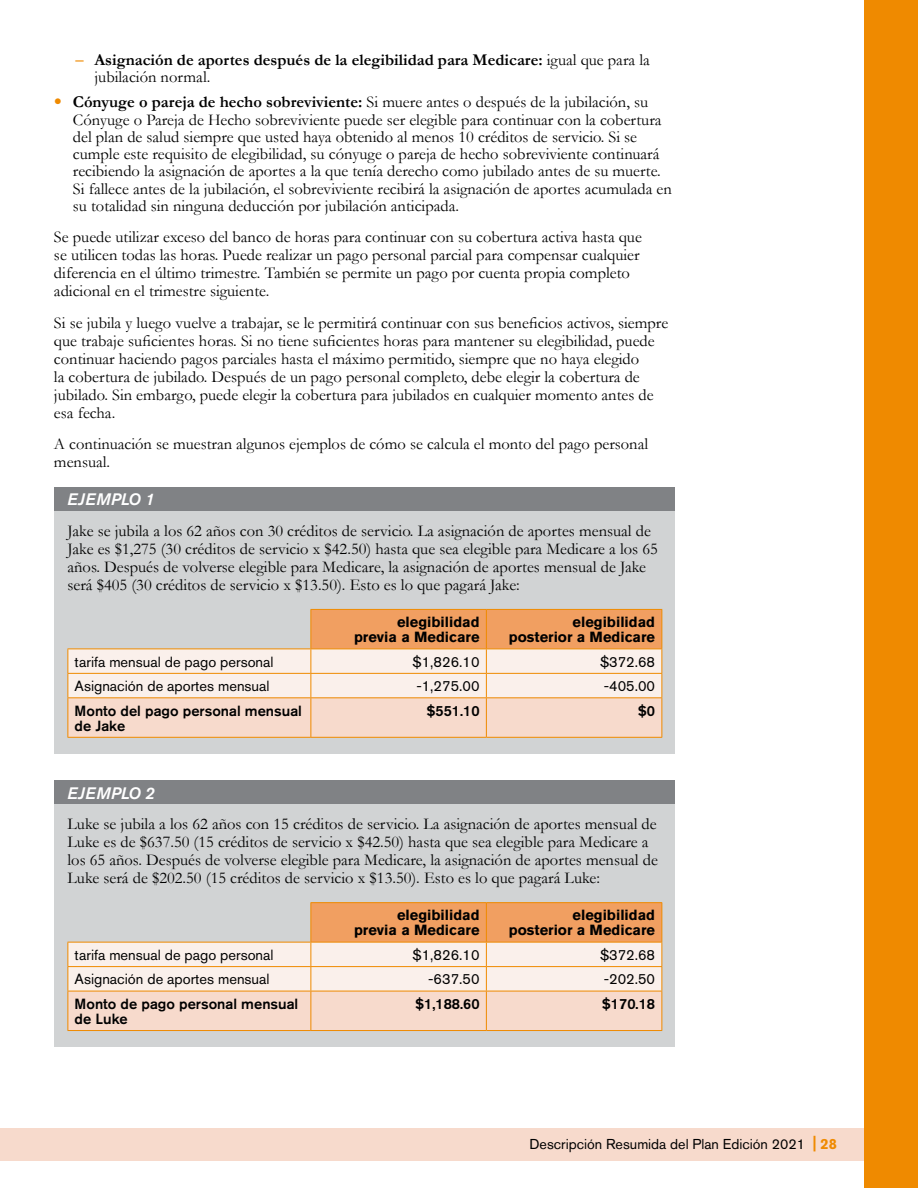
<style>
.page{position:relative;width:918px;height:1188px;background:#fff}
.page>*{position:absolute;margin:0;border:0;box-sizing:border-box;transform-origin:0 0}
.t1{font:16.5px/18px "Garamond";color:#000}
.t2{font:700 16.5px/17.2px "Garamond";color:#000}
.t3{font:italic 500 16.5px "Akzidenz Grotesk BE";letter-spacing:.03em;color:#fff}
.t4{font:14.7px "Akzidenz Grotesk BE";color:#000}
.t5{font:700 14.7px/15px "Akzidenz Grotesk BE";color:#000;text-align:right}
.t6{font:500 14.7px/15px "Akzidenz Grotesk BE";color:#000}
.t7{font:14.25px "Akzidenz Grotesk BE";color:#000}
.s1{font-family:"Sabon LT Std";font-weight:400;color:#ef8a00}
.s2{font-weight:400}
.s3{font-family:"Sabon LT Std";color:#ef8a00}
.s4{font-weight:700}
.s5{font-weight:700;font-size:16.95px;color:#ef8a00}
.s6{font-weight:700;font-size:14.7px;color:#ef8a00}
</style>
<div class="page">
<div style="left:0;top:1129px;width:864px;height:32px;background:#f7dacc"></div>
<div style="left:864px;top:0;width:54px;height:1188px;background:#ef8a00"></div>
<div style="left:54px;top:487px;width:621px;height:24px;background:#808285"></div>
<div style="left:54px;top:511px;width:621px;height:243px;background:#d1d3d4"></div>
<svg style="left:68px;top:609px;width:595px;height:128px;background:#f1d4bf"></svg>
<hr style="left:68px;top:697px;width:243px;height:1px;background:#ef8a00">
<hr style="left:68px;top:698px;width:1px;height:39px;background:#ef8a00">
<hr style="left:311px;top:697px;width:175px;height:1px;background:#ef8a00">
<hr style="left:310px;top:698px;width:1px;height:39px;background:#ef8a00">
<hr style="left:486px;top:697px;width:176px;height:1px;background:#ef8a00">
<hr style="left:486px;top:698px;width:1px;height:39px;background:#ef8a00">
<hr style="left:662px;top:698px;width:1px;height:39px;background:#ef8a00">
<hr style="left:68px;top:737px;width:243px;height:1px;background:#ef8a00">
<hr style="left:311px;top:737px;width:175px;height:1px;background:#ef8a00">
<hr style="left:486px;top:737px;width:176px;height:1px;background:#ef8a00">
<div style="left:54px;top:780px;width:621px;height:25px;background:#808285"></div>
<div style="left:54px;top:805px;width:621px;height:242px;background:#d1d3d4"></div>
<hr style="left:310px;top:902px;width:176px;height:1px;background:#ef8a00">
<hr style="left:486px;top:902px;width:176px;height:1px;background:#ef8a00">
<svg style="left:68px;top:903px;width:595px;height:128px;background:#f2d4bf"></svg>
<hr style="left:311px;top:991px;width:175px;height:1px;background:#ef8a00">
<hr style="left:310px;top:991px;width:1px;height:39px;background:#ef8a00">
<hr style="left:486px;top:991px;width:176px;height:1px;background:#ef8a00">
<hr style="left:486px;top:991px;width:1px;height:39px;background:#ef8a00">
<hr style="left:662px;top:991px;width:1px;height:39px;background:#ef8a00">
<hr style="left:311px;top:1030px;width:175px;height:1px;background:#ef8a00">
<hr style="left:486px;top:1030px;width:176px;height:1px;background:#ef8a00">
<p class="t2" style="left:94px;top:51px;width:557px;text-indent:-19px"><span class="s1">–</span> Asignación de aportes después de la elegibilidad para Medicare: <span class="s2">igual que para la jubilación normal.</span></p>
<p class="t1" style="left:73px;top:93px;width:600px;line-height:17.2px;text-indent:-19px"><span class="s3">•</span> <span class="s4">Cónyuge o pareja de hecho sobreviviente:</span> Si muere antes o después de la jubilación, su Cónyuge o Pareja de Hecho sobreviviente puede ser elegible para continuar con la cobertura del plan de salud siempre que usted haya obtenido al menos 10 créditos de servicio. Si se cumple este requisito de elegibilidad, su cónyuge o pareja de hecho sobreviviente continuará recibiendo la asignación de aportes a la que tenía derecho como jubilado antes de su muerte.<br>Si fallece antes de la jubilación, el sobreviviente recibirá la asignación de aportes acumulada en su totalidad sin ninguna deducción por jubilación anticipada.</p>
<p class="t1" style="left:54px;top:228px;width:589px">Se puede utilizar exceso del banco de horas para continuar con su cobertura activa hasta que se utilicen todas las horas. Puede realizar un pago personal parcial para compensar cualquier diferencia en el último trimestre. También se permite un pago por cuenta propia completo adicional en el trimestre siguiente.</p>
<p class="t1" style="left:54px;top:313px;width:616px">Si se jubila y luego vuelve a trabajar, se le permitirá continuar con sus beneficios activos, siempre que trabaje suficientes horas. Si no tiene suficientes horas para mantener su elegibilidad, puede continuar haciendo pagos parciales hasta el máximo permitido, siempre que no haya elegido<br>la cobertura de jubilado. Después de un pago personal completo, debe elegir la cobertura de jubilado. Sin embargo, puede elegir la cobertura para jubilados en cualquier momento antes de esa fecha.</p>
<p class="t1" style="left:54px;top:435px;width:596px">A continuación se muestran algunos ejemplos de cómo se calcula el monto del pago personal mensual.</p>
<p class="t3" style="left:68px;top:490px;width:89px">EJEMPLO 1</p>
<p class="t1" style="left:68px;top:521px;width:592px">Jake se jubila a los 62 años con 30 créditos de servicio. La asignación de aportes mensual de Jake es $1,275 (30 créditos de servicio x $42.50) hasta que sea elegible para Medicare a los 65 años. Después de volverse elegible para Medicare, la asignación de aportes mensual de Jake será $405 (30 créditos de servicio x $13.50). Esto es lo que pagará Jake:</p>
<p class="t5" style="left:354px;top:615px;width:127px">elegibilidad previa a Medicare</p>
<p class="t5" style="left:509px;top:615px;width:148px">elegibilidad posterior a Medicare</p>
<p class="t4" style="left:75px;top:653px;width:200px">tarifa mensual de pago personal</p>
<p class="t4" style="left:413px;top:653px;width:68px">$1,826.10</p>
<p class="t4" style="left:600px;top:653px;width:57px">$372.68</p>
<p class="t4" style="left:75px;top:677px;width:197px">Asignación de aportes mensual</p>
<p class="t4" style="left:416px;top:677px;width:65px">-1,275.00</p>
<p class="t4" style="left:604px;top:677px;width:53px">-405.00</p>
<p class="t6" style="left:75px;top:703px;width:229px">Monto del pago personal mensual de Jake</p>
<p class="t6" style="left:426px;top:703px;width:55px">$551.10</p>
<p class="t6" style="left:638px;top:703px;width:19px">$0</p>
<p class="t3" style="left:68px;top:783px;width:89px">EJEMPLO 2</p>
<p class="t1" style="left:68px;top:814px;width:592px">Luke se jubila a los 62 años con 15 créditos de servicio. La asignación de aportes mensual de Luke es de $637.50 (15 créditos de servicio x $42.50) hasta que sea elegible para Medicare a los 65 años. Después de volverse elegible para Medicare, la asignación de aportes mensual de Luke será de $202.50 (15 créditos de servicio x $13.50). Esto es lo que pagará Luke:</p>
<p class="t5" style="left:354px;top:908px;width:127px">elegibilidad previa a Medicare</p>
<p class="t5" style="left:509px;top:908px;width:148px">elegibilidad posterior a Medicare</p>
<p class="t4" style="left:75px;top:946px;width:200px">tarifa mensual de pago personal</p>
<p class="t4" style="left:413px;top:946px;width:68px">$1,826.10</p>
<p class="t4" style="left:600px;top:946px;width:57px">$372.68</p>
<p class="t4" style="left:75px;top:970px;width:197px">Asignación de aportes mensual</p>
<p class="t4" style="left:428px;top:970px;width:53px">-637.50</p>
<p class="t4" style="left:604px;top:970px;width:53px">-202.50</p>
<p class="t6" style="left:75px;top:996px;width:225px">Monto de pago personal mensual de Luke</p>
<p class="t6" style="left:415px;top:996px;width:66px">$1,188.60</p>
<p class="t6" style="left:602px;top:996px;width:55px">$170.18</p>
<p class="t7" style="left:530px;top:1135px;width:309px">Descripción Resumida del Plan Edición 2021 <span class="s5">|</span> <span class="s6">28</span></p>
</div>
